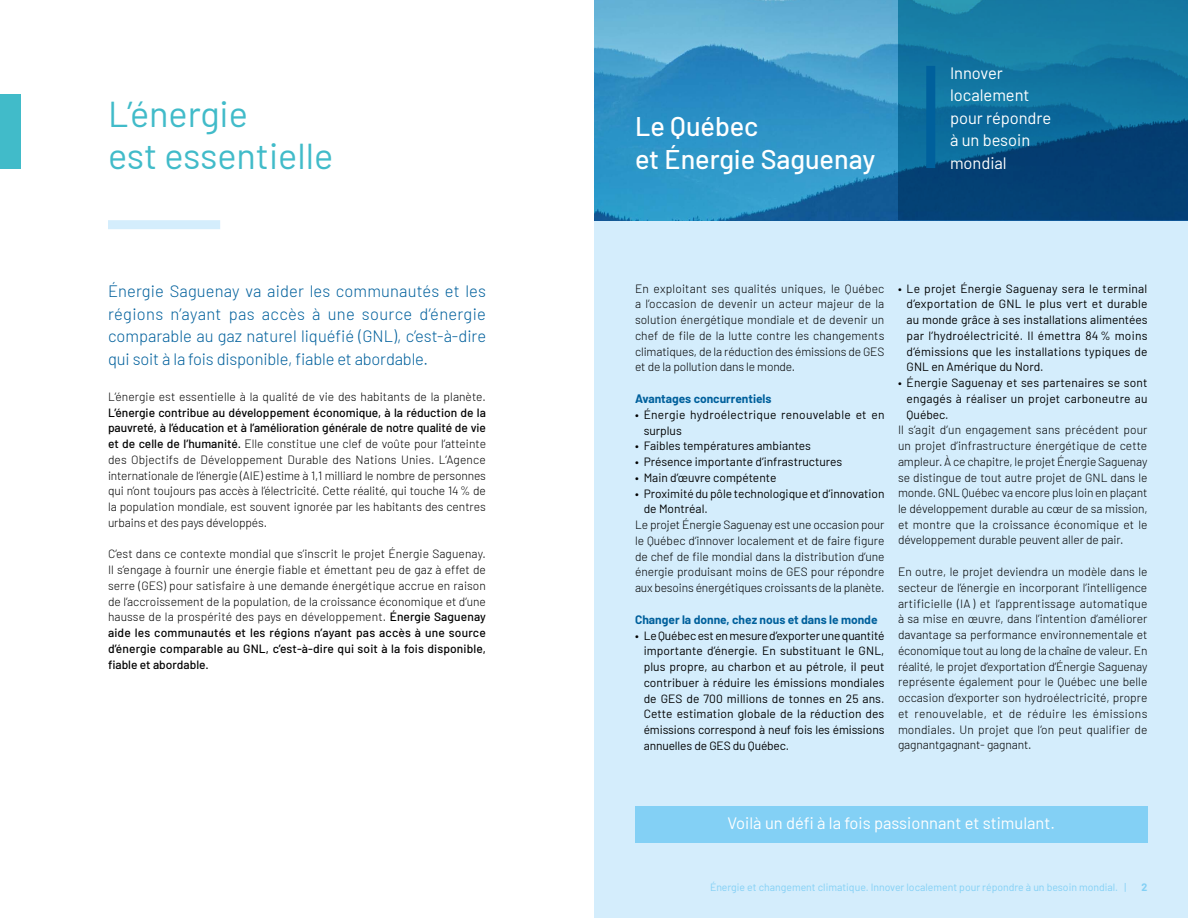
<style>
.page{position:relative;width:1188px;height:918px;background:#fff}
.page>*{position:absolute;margin:0;border:0;box-sizing:border-box;transform-origin:0 0}
.t1{font:36px/42px "Barlow";color:#41bbc9}
.t2{font:500 27px/33px "Barlow";color:#fff}
.t3{font:300 16.5px/22.5px "Barlow";letter-spacing:-.01em;color:#00609c;text-align:justify}
.t4{font:16.5px/22.5px "Barlow";color:#fff}
.t5{font:300 12px/15.8px "Barlow";letter-spacing:-.01em;color:#000;text-align:justify}
.t6{font:12px/15.8px "Barlow";color:#000;text-align:justify}
.t7{font:700 12px "Barlow";color:#00609c}
.t8{font:12px/15.8px "Barlow";letter-spacing:.025em;color:#000}
.t9{font:10.5px "Barlow";color:#83d0f5}
.t10{font:700 10.5px "Barlow";color:#83d0f5}
.s1{font-weight:500}
</style>
<div class="page">
<div style="left:594px;top:220px;width:594px;height:698px;background:#d4edfc"></div>
<div style="left:108px;top:220px;width:112px;height:9px;background:#d4edfc"></div>
<div style="left:0;top:94px;width:21px;height:75px;background:#41bbc9"></div>
<img style="left:594px;top:0;width:304px;height:220px">
<svg style="left:898px;top:0;width:290px;height:220px;background:#0d6391"></svg>
<div style="left:635px;top:806px;width:513px;height:36px;background:#83d0f5"></div>
<div style="left:926px;top:66px;width:9px;height:102px;background:#00609c"></div>
<h1 class="t1" style="left:108px;top:90px;width:227px">L’énergie<br>est essentielle</h1>
<h3 class="t3" style="left:108px;top:279px;width:380px">Énergie Saguenay va aider les communautés et les régions n’ayant pas accès à une source d’énergie comparable au gaz naturel liquéfié (GNL), c’est-à-dire qui soit à la fois disponible, fiable et abordable.</h3>
<p class="t5" style="left:108px;top:388px;width:379px">L’énergie est essentielle à la qualité de vie des habitants de la planète.</p>
<p class="t5" style="left:108px;top:403px;width:380px"><span class="s1">L’énergie contribue au développement économique, à la réduction de la pauvreté, à l’éducation et à l’amélioration générale de notre qualité de vie et de celle de l’humanité.</span> Elle constitue une clef de voûte pour l’atteinte des Objectifs de Développement Durable des Nations Unies. L’Agence internationale de l’énergie (AIE) estime à 1,1 milliard le nombre de personnes qui n’ont toujours pas accès à l’électricité. Cette réalité, qui touche 14% de la population mondiale, est souvent ignorée par les habitants des centres urbains et des pays développés.</p>
<p class="t5" style="left:108px;top:545px;width:380px">C’est dans ce contexte mondial que s’inscrit le projet Énergie Saguenay.<br>Il s’engage à fournir une énergie fiable et émettant peu de gaz à effet de serre (GES) pour satisfaire à une demande énergétique accrue en raison de l’accroissement de la population, de la croissance économique et d’une hausse de la prospérité des pays en développement. <span class="s1">Énergie Saguenay aide les communautés et les régions n’ayant pas accès à une source d’énergie comparable au GNL, c’est-à-dire qui soit à la fois disponible, fiable et abordable.</span></p>
<h2 class="t2" style="left:635px;top:107px;width:242px">Le Québec<br>et Énergie Saguenay</h2>
<h3 class="t4" style="left:950px;top:60px;width:103px">Innover localement pour répondre à un besoin mondial</h3>
<p class="t5" style="left:635px;top:280px;width:251px">En exploitant ses qualités uniques, le Québec a l’occasion de devenir un acteur majeur de la solution énergétique mondiale et de devenir un chef de file de la lutte contre les changements climatiques, de la réduction des émissions de GES et de la pollution dans le monde.</p>
<p class="t7" style="left:635px;top:390px;width:138px">Avantages concurrentiels</p>
<p class="t8" style="left:644px;top:406px;width:242px;text-indent:-9px">• Énergie hydroélectrique renouvelable et en surplus</p>
<p class="t6" style="left:635px;top:437px;width:177px">• Faibles températures ambiantes</p>
<p class="t6" style="left:635px;top:453px;width:209px">• Présence importante d’infrastructures</p>
<p class="t6" style="left:635px;top:469px;width:143px">• Main d’œuvre compétente</p>
<p class="t6" style="left:644px;top:485px;width:242px;text-indent:-9px">• Proximité du pôle technologique et d’innovation de Montréal.</p>
<p class="t5" style="left:635px;top:516px;width:251px">Le projet Énergie Saguenay est une occasion pour le Québec d’innover localement et de faire figure de chef de file mondial dans la distribution d’une énergie produisant moins de GES pour répondre aux besoins énergétiques croissants de la planète.</p>
<p class="t7" style="left:635px;top:611px;width:244px">Changer la donne, chez nous et dans le monde</p>
<p class="t6" style="left:644px;top:626px;width:242px;text-indent:-9px">• Le Québec est en mesure d’exporter une quantité importante d’énergie. En substituant le GNL, plus propre, au charbon et au pétrole, il peut contribuer à réduire les émissions mondiales de GES de 700 millions de tonnes en 25 ans.<br>Cette estimation globale de la réduction des émissions correspond à neuf fois les émissions annuelles de GES du Québec.</p>
<p class="t6" style="left:907px;top:279px;width:242px;text-indent:-9px">• Le projet Énergie Saguenay sera le terminal d’exportation de GNL le plus vert et durable au monde grâce à ses installations alimentées par l’hydroélectricité. Il émettra 84 % moins d’émissions que les installations typiques de GNL en Amérique du Nord.</p>
<p class="t6" style="left:907px;top:374px;width:242px;text-indent:-9px">• Énergie Saguenay et ses partenaires se sont engagés à réaliser un projet carboneutre au Québec.</p>
<p class="t5" style="left:898px;top:421px;width:251px">Il s’agit d’un engagement sans précédent pour un projet d’infrastructure énergétique de cette ampleur. À ce chapitre, le projet Énergie Saguenay se distingue de tout autre projet de GNL dans le monde. GNL Québec va encore plus loin en plaçant le développement durable au cœur de sa mission, et montre que la croissance économique et le développement durable peuvent aller de pair.</p>
<p class="t5" style="left:898px;top:563px;width:251px">En outre, le projet deviendra un modèle dans le secteur de l’énergie en incorporant l’intelligence artificielle (IA ) et l’apprentissage automatique à sa mise en œuvre, dans l’intention d’améliorer davantage sa performance environnementale et économique tout au long de la chaîne de valeur. En réalité, le projet d’exportation d’Énergie Saguenay représente également pour le Québec une belle occasion d’exporter son hydroélectricité, propre et renouvelable, et de réduire les émissions mondiales. Un projet que l’on peut qualifier de gagnantgagnant- gagnant.</p>
<h3 class="t4" style="left:727px;top:810px;width:329px">Voilà un défi à la fois passionnant et stimulant.</h3>
<p class="t9" style="left:710px;top:880px;width:418px">Énergie et changement climatique. Innover localement pour répondre à un besoin mondial. |</p>
<p class="t10" style="left:1142px;top:879px;width:7px">2</p>
</div>
